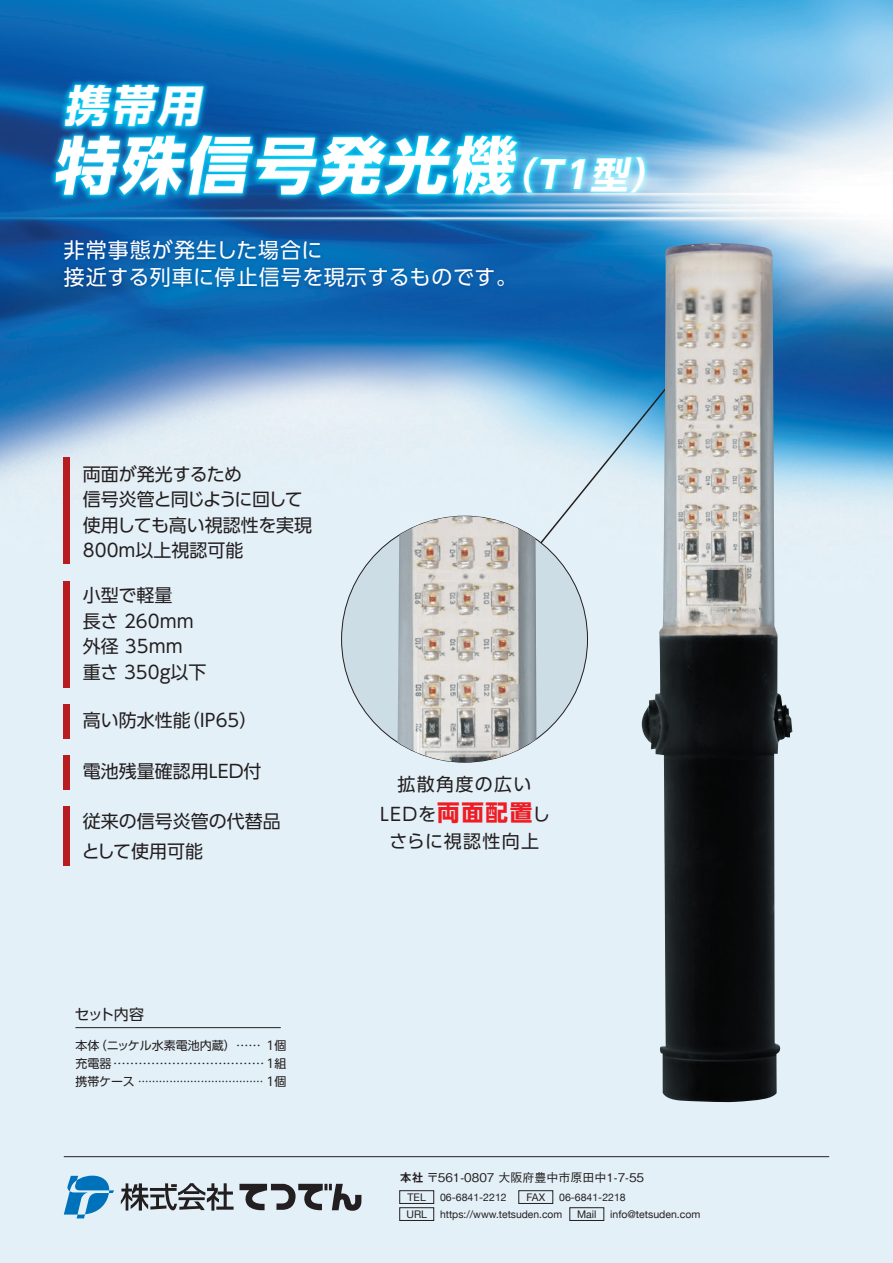
<style>
.page{position:relative;width:893px;height:1263px;background:#fff}
.page>*{position:absolute;margin:0;border:0;box-sizing:border-box;transform-origin:0 0}
.t1{font:italic 700 62.1px "UD Shin Go Pro";color:#fff}
.t2{font:italic 700 43.5px "UD Shin Go Pro";color:#fff}
.t3{font:21px/27px "UD Shin Go Pro";letter-spacing:.04em;color:#fff}
.t4{font:18px/25.5px "UD Shin Go Pro";color:#231f20}
.t5{font:18px/30px "UD Shin Go Pro";letter-spacing:.075em;color:#231f20;text-align:center}
.t6{font:15px "UD Shin Go Pro";letter-spacing:-.075em;color:#231f20}
.t7{font:12px/18px "UD Shin Go Pro";color:#231f20;text-align:justify}
.t8{font:500 12px "Gothic BBB Pro";color:#231f20}
.t9{font:10.5px/17px "Helvetica Neue";color:#231f20}
.s1{font-size:37.2px}
.s2{font-weight:700;font-size:22.5px;color:#ee1d23}
.s3{font-family:"Midashi Go Pro MB31";font-weight:400}
</style>
<div class="page">
<img style="left:0;top:0;width:893px;height:1263px">
<svg style="left:469px;top:372px;width:173px;height:259px;background:#c3dfef"></svg>
<svg style="left:121px;top:1183px;width:240px;height:28px;background:#93989d"></svg>
<svg style="left:64px;top:1175px;width:50px;height:43px;background:#69acd7"></svg>
<hr style="left:64px;top:1156px;width:765px;height:1px;background:#231f20">
<div style="left:399px;top:1207px;width:35px;height:14px;border:1px solid #231f20"></div>
<div style="left:399px;top:1190px;width:35px;height:14px;border:1px solid #231f20"></div>
<div style="left:519px;top:1190px;width:34px;height:14px;border:1px solid #231f20"></div>
<div style="left:570px;top:1207px;width:34px;height:14px;border:1px solid #231f20"></div>
<div style="left:64px;top:458px;width:6px;height:106px;background:#b61c20"></div>
<div style="left:64px;top:581px;width:6px;height:106px;background:#b61c20"></div>
<div style="left:64px;top:704px;width:6px;height:34px;background:#b61c20"></div>
<div style="left:64px;top:755px;width:6px;height:34px;background:#b61c20"></div>
<div style="left:64px;top:806px;width:6px;height:60px;background:#b61c20"></div>
<img style="left:41px;top:76px;width:635px;height:143px">
<img style="left:45px;top:81px;width:627px;height:135px">
<svg style="left:56px;top:85px;width:589px;height:110px;background:#15a0d5"></svg>
<img style="left:57px;top:232px;width:457px;height:67px">
<div style="left:342px;top:516px;width:245px;height:246px;background:#cddde6;border-radius:50%"></div>
<img style="left:398px;top:516px;width:138px;height:246px">
<hr style="left:75px;top:1027px;width:206px;height:1px;background:#231f20">
<img style="left:642px;top:243px;width:150px;height:859px">
<h2 class="t2" style="left:64px;top:70px;width:150px">携帯用</h2>
<h1 class="t1" style="left:52px;top:114px;width:627px">特殊信号発光機<span class="s1">（T1型）</span></h1>
<p class="t3" style="left:64px;top:236px;width:455px">非常事態が発生した場合に<br>接近する列車に停止信号を現示するものです。</p>
<p class="t4" style="left:83px;top:460px;width:231px">両面が発光するため<br>信号炎管と同じように回して使用しても高い視認性を実現<br>800m以上視認可能</p>
<p class="t4" style="left:83px;top:582px;width:125px">小型で軽量<br>長さ 260mm外径 35mm<br>重さ 350g以下</p>
<p class="t4" style="left:83px;top:707px;width:176px">高い防水性能（IP65）</p>
<p class="t4" style="left:83px;top:758px;width:180px">電池残量確認用LED付</p>
<p class="t4" style="left:82px;top:806px;width:201px;line-height:30px">従来の信号炎管の代替品として使用可能</p>
<p class="t6" style="left:75px;top:1002px;width:71px">セット内容</p>
<p class="t7" style="left:75px;top:1036px;width:213px">本体（ニッケル水素電池内蔵）…… 1個充電器……………………………… 1組携帯ケース ……………………………… 1個</p>
<p class="t5" style="left:380px;top:768px;width:172px">拡散角度の広い<br>LEDを<span class="s2">両面配置</span>し</p>
<p class="t5" style="left:390px;top:825px;width:151px">さらに視認性向上</p>
<p class="t8" style="left:400px;top:1168px;width:246px"><span class="s3">本社</span> 〒561-0807 大阪府豊中市原田中1-7-55</p>
<p class="t9" style="left:408px;top:1189px;width:20px">TEL</p>
<p class="t9" style="left:440px;top:1189px;width:68px">06-6841-2212</p>
<p class="t9" style="left:526px;top:1189px;width:20px">FAX</p>
<p class="t9" style="left:577px;top:1189px;width:50px;text-indent:-18px">06-6841-2218<br>Mail</p>
<p class="t9" style="left:406px;top:1206px;width:157px">URL https://www.tetsuden.com</p>
<p class="t9" style="left:610px;top:1206px;width:92px">info@tetsuden.com</p>
</div>
